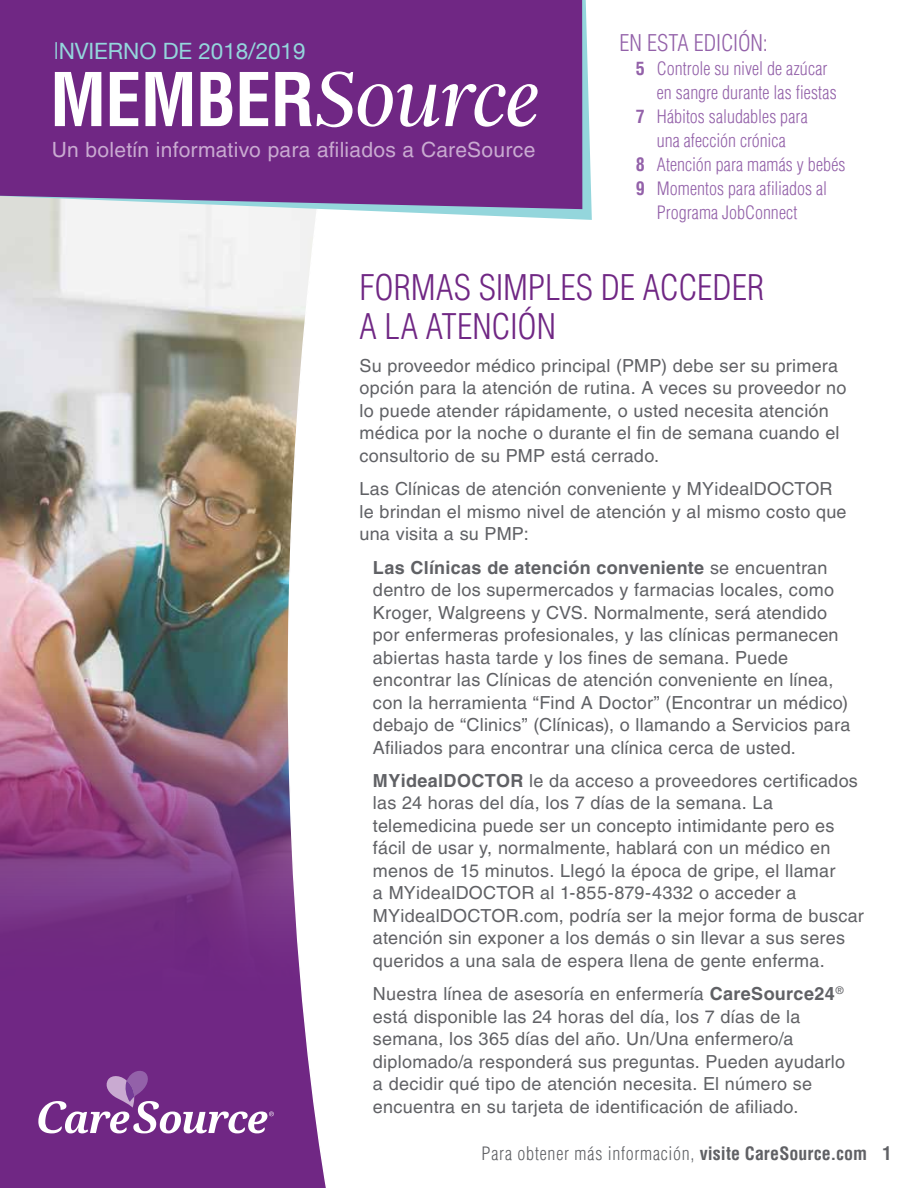
<style>
.page{position:relative;width:918px;height:1188px;background:#fff}
.page>*{position:absolute;margin:0;border:0;box-sizing:border-box;transform-origin:0 0}
.t1{font:300 condensed 34.5px/39px "Helvetica LT Pro";letter-spacing:-.005em;color:#702784}
.t2{font:22.5px "Helvetica Neue";letter-spacing:-.005em;color:#94d6dc}
.t3{font:300 condensed 22.5px "Helvetica LT Pro";color:#9361a9}
.t4{font:21px "Helvetica LT Pro";letter-spacing:.01em;color:#c9aad1}
.t5{font:18px/22.5px "Helvetica LT Pro";letter-spacing:.015em;color:#606165}
.t6{font:300 condensed 18px/24px "Helvetica LT Pro";letter-spacing:.005em;color:#9361a9;text-align:center}
.t7{font:300 condensed 18px "Helvetica LT Pro";letter-spacing:.045em;color:#606165}
.s1{font-family:"Helvetica LT Pro";font-weight:300;font-stretch:condensed}
.s2{font-weight:700}
</style>
<div class="page">
<img style="left:0;top:220px;width:326px;height:968px">
<svg style="left:0;top:0;width:592px;height:220px"></svg>
<div style="left:0;top:0;width:582px;height:209px;background:#702784"></div>
<svg style="left:38px;top:1071px;width:236px;height:62px;background:#8b509b"></svg>
<svg style="left:55px;top:72px;width:46px;height:54px"></svg>
<svg style="left:110px;top:72px;width:28px;height:54px"></svg>
<svg style="left:145px;top:72px;width:47px;height:54px"></svg>
<svg style="left:201px;top:72px;width:31px;height:54px"></svg>
<svg style="left:240px;top:72px;width:28px;height:54px"></svg>
<svg style="left:275px;top:72px;width:263px;height:55px"></svg>
<h1 class="t2" style="left:54px;top:38px;width:253px"><span class="s1">I</span>NVIERNO DE 2018/2019</h1>
<p class="t4" style="left:52px;top:137px;width:485px">Un boletín informativo para afiliados a CareSource</p>
<h2 class="t3" style="left:619px;top:28px;width:150px">EN ESTA EDICIÓN:</h2>
<p class="t6" style="left:657px;top:56px;width:181px;text-align:left;text-indent:-21px"><span class="s2">5</span> Controle su nivel de azúcar en sangre durante las fiestas</p>
<p class="t6" style="left:636px;top:104px;width:173px"><span class="s2">7</span> Hábitos saludables para una afección crónica</p>
<p class="t6" style="left:636px;top:152px;width:211px"><span class="s2">8</span> Atención para mamás y bebés</p>
<p class="t6" style="left:636px;top:176px;width:193px"><span class="s2">9</span> Momentos para afiliados al<br>Programa JobConnect</p>
<h2 class="t1" style="left:359px;top:268px;width:407px">FORMAS SIMPLES DE ACCEDER<br>A LA ATENCIÓN</h2>
<p class="t5" style="left:359px;top:354px;width:489px">Su proveedor médico principal (PMP) debe ser su primera opción para la atención de rutina. A veces su proveedor no lo puede atender rápidamente, o usted necesita atención médica por la noche o durante el fin de semana cuando el consultorio de su PMP está cerrado.</p>
<p class="t5" style="left:359px;top:478px;width:489px">Las Clínicas de atención conveniente y MYidealDOCTOR le brindan el mismo nivel de atención y al mismo costo que una visita a su PMP:</p>
<p class="t5" style="left:373px;top:556px;width:479px"><span class="s2">Las Clínicas de atención conveniente</span> se encuentran dentro de los supermercados y farmacias locales, como Kroger, Walgreens y CVS. Normalmente, será atendido por enfermeras profesionales, y las clínicas permanecen abiertas hasta tarde y los fines de semana. Puede encontrar las Clínicas de atención conveniente en línea, con la herramienta “Find A Doctor” (Encontrar un médico) debajo de “Clinics” (Clínicas), o llamando a Servicios para Afiliados para encontrar una clínica cerca de usted.</p>
<p class="t5" style="left:373px;top:769px;width:492px"><span class="s2">MYidealDOCTOR</span> le da acceso a proveedores certificados las 24 horas del día, los 7 días de la semana. La telemedicina puede ser un concepto intimidante pero es fácil de usar y, normalmente, hablará con un médico en menos de 15 minutos. Llegó la época de gripe, el llamar<br>a MYidealDOCTOR al 1-855-879-4332 o acceder a MYidealDOCTOR.com, podría ser la mejor forma de buscar atención sin exponer a los demás o sin llevar a sus seres queridos a una sala de espera llena de gente enferma.</p>
<p class="t5" style="left:373px;top:983px;width:474px">Nuestra línea de asesoría en enfermería <span class="s2">CareSource24</span><sup>® </sup>está disponible las 24 horas del día, los 7 días de la semana, los 365 días del año. Un/Una enfermero/a diplomado/a responderá sus preguntas. Pueden ayudarlo a decidir qué tipo de atención necesita. El número se encuentra en su tarjeta de identificación de afiliado.</p>
<p class="t7" style="left:482px;top:1142px;width:411px">Para obtener más información, <span class="s2">visite CareSource.com 1</span></p>
</div>
